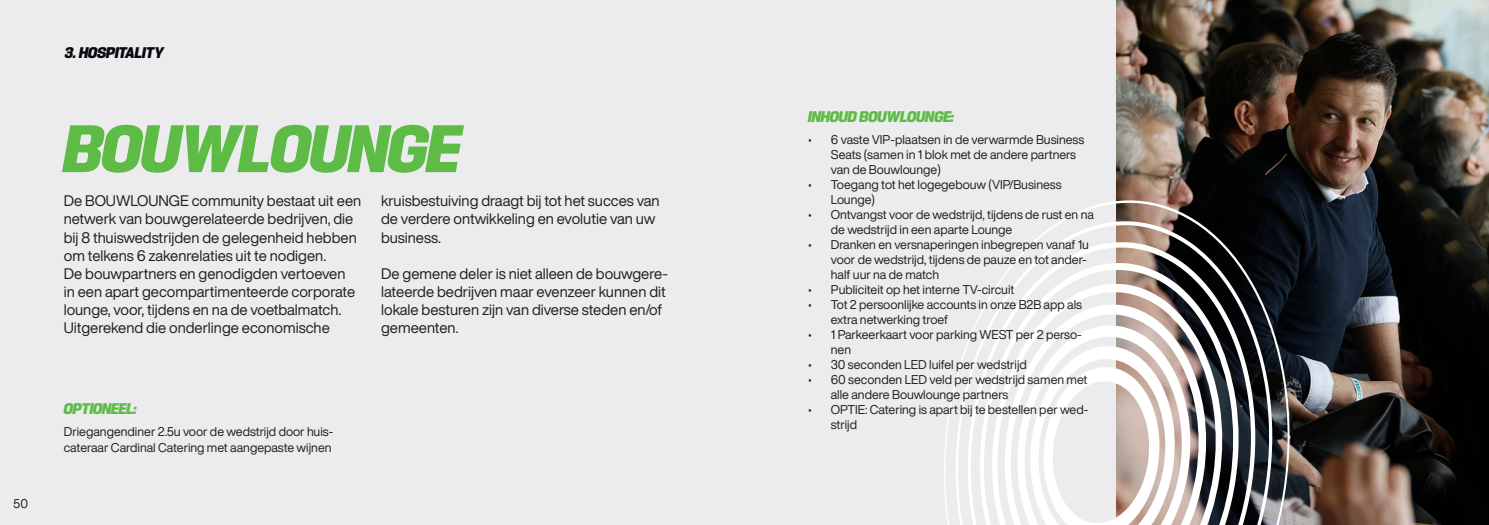
<style>
.page{position:relative;width:1489px;height:525px;background:#fff}
.page>*{position:absolute;margin:0;border:0;box-sizing:border-box;transform-origin:0 0}
.t1{font:italic 900 65px "Hype 1400";color:#5dbb46}
.t2{font:15px/18px "Helvetica Now Display";color:#231f20}
.t3{font:italic 900 15px "Hype 1400";color:#5dbb46}
.t4{font:italic 900 15px "Hype 1400";color:#08080d}
.t5{font:12.5px/15px "Helvetica Now Display";color:#231f20}
</style>
<div class="page">
<div style="left:0;top:0;width:1116px;height:524px;background:#ececee"></div>
<img style="left:1116px;top:0;width:372px;height:524px">
<svg style="left:942px;top:199px;width:348px;height:325px;background:#8c8a8c"></svg>
<svg style="left:954px;top:220px;width:319px;height:304px;background:#909091"></svg>
<svg style="left:966px;top:241px;width:290px;height:283px"></svg>
<svg style="left:979px;top:261px;width:260px;height:263px"></svg>
<svg style="left:991px;top:282px;width:231px;height:242px"></svg>
<svg style="left:1004px;top:303px;width:202px;height:221px"></svg>
<svg style="left:1016px;top:324px;width:174px;height:200px"></svg>
<svg style="left:1029px;top:345px;width:146px;height:179px"></svg>
<p class="t5" style="left:13px;top:495px;width:16px">50</p>
<p class="t4" style="left:65px;top:43px;width:100px">3. HOSPITALITY</p>
<h1 class="t1" style="left:64px;top:109px;width:397px">BOUWLOUNGE</h1>
<p class="t2" style="left:64px;top:192px;width:299px">De BOUWLOUNGE community bestaat uit een netwerk van bouwgerelateerde bedrijven, die bij 8 thuiswedstrijden de gelegenheid hebben om telkens 6 zakenrelaties uit te nodigen.<br>De bouwpartners en genodigden vertoeven<br>in een apart gecompartimenteerde corporate lounge, voor, tijdens en na de voetbalmatch.<br>Uitgerekend die onderlinge economische</p>
<p class="t2" style="left:381px;top:192px;width:280px">kruisbestuiving draagt bij tot het succes van de verdere ontwikkeling en evolutie van uw business.</p>
<p class="t2" style="left:381px;top:264px;width:288px">De gemene deler is niet alleen de bouwgere&shy;lateerde bedrijven maar evenzeer kunnen dit lokale besturen zijn van diverse steden en/of gemeenten.</p>
<p class="t3" style="left:64px;top:399px;width:74px">OPTIONEEL:</p>
<p class="t5" style="left:64px;top:424px;width:271px">Driegangendiner 2.5u voor de wedstrijd door huis&shy;cateraar Cardinal Catering met aangepaste wijnen</p>
<p class="t3" style="left:808px;top:107px;width:147px">INHOUD BOUWLOUNGE:</p>
<p class="t5" style="left:830px;top:132px;width:255px;text-indent:-22px">• 6 vaste VIP-plaatsen in de verwarmde Business<br>Seats (samen in 1 blok met de andere partners van de Bouwlounge)</p>
<p class="t5" style="left:830px;top:177px;width:232px;text-indent:-22px">• Toegang tot het logegebouw (VIP/Business<br>Lounge)</p>
<p class="t5" style="left:830px;top:207px;width:264px;text-indent:-22px">• Ontvangst voor de wedstrijd, tijdens de rust en na de wedstrijd in een aparte Lounge</p>
<p class="t5" style="left:830px;top:237px;width:260px;text-indent:-22px">• Dranken en versnaperingen inbegrepen vanaf 1u voor de wedstrijd, tijdens de pauze en tot ander&shy;half uur na de match</p>
<p class="t5" style="left:808px;top:282px;width:207px">• Publiciteit op het interne TV-circuit</p>
<p class="t5" style="left:830px;top:297px;width:253px;text-indent:-22px">• Tot 2 persoonlijke accounts in onze B2B app als extra netwerking troef</p>
<p class="t5" style="left:830px;top:327px;width:252px;text-indent:-22px">• 1 Parkeerkaart voor parking WEST per 2 perso&shy;nen</p>
<p class="t5" style="left:808px;top:357px;width:220px">• 30 seconden LED luifel per wedstrijd</p>
<p class="t5" style="left:830px;top:372px;width:258px;text-indent:-22px">• 60 seconden LED veld per wedstrijd samen met alle andere Bouwlounge partners</p>
<p class="t5" style="left:830px;top:402px;width:259px;text-indent:-22px">• OPTIE: Catering is apart bij te bestellen per wed&shy;strijd</p>
</div>
